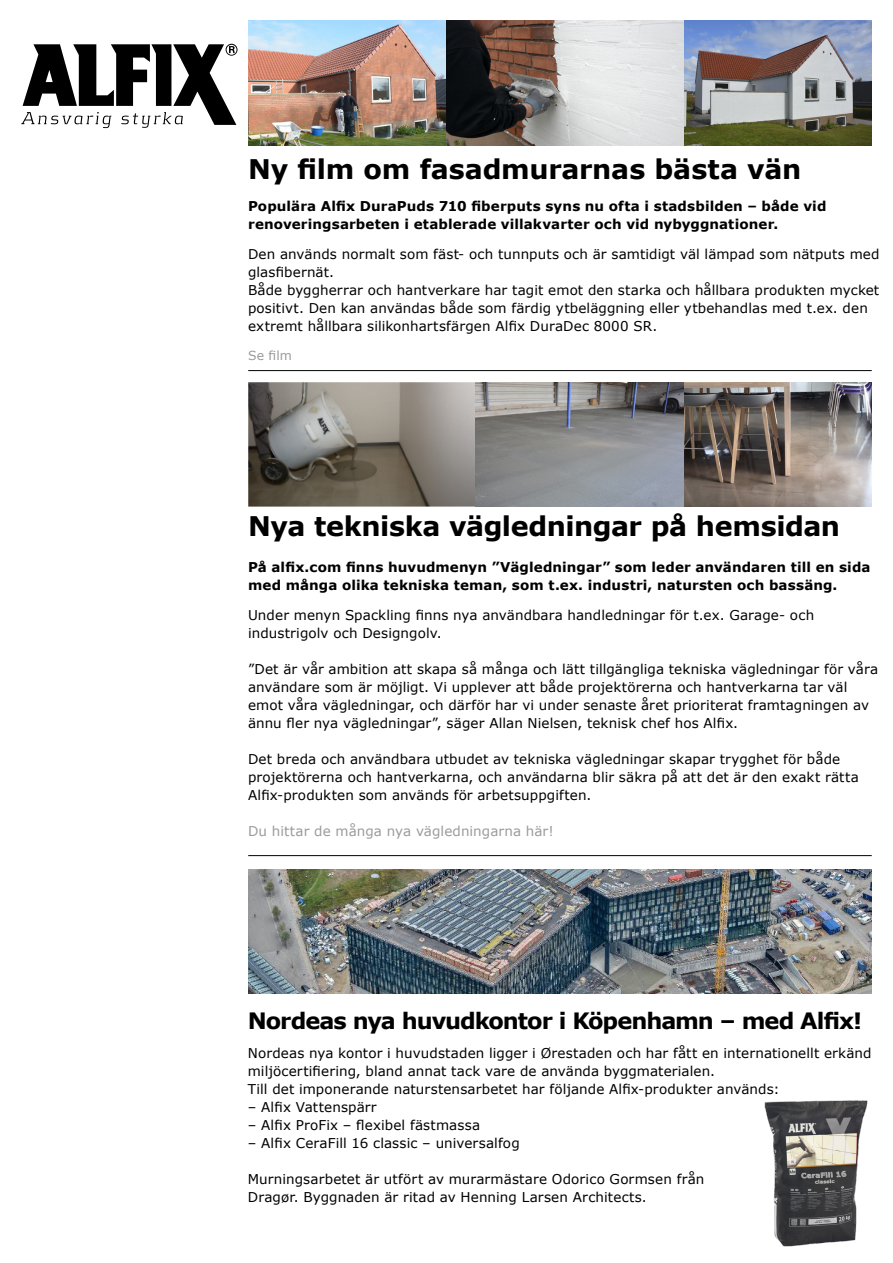
<style>
.page{position:relative;width:893px;height:1263px;background:#fff}
.page>*{position:absolute;margin:0;border:0;box-sizing:border-box;transform-origin:0 0}
.t1{font:700 27px "Verdana";letter-spacing:-.015em;color:#000}
.t2{font:700 22.5px "Verdana";letter-spacing:-.045em;color:#000}
.Brødtekst{font:13.5px/18px "Verdana";letter-spacing:.005em;color:#000}
.Rubrik_-_Brødtekst_f{font:700 13.5px/18px "Verdana";letter-spacing:.01em;color:#000}
.Brødtekst-2{font:13.5px "Verdana";color:#9c9b9b}
.Hyperlink{font:12.45px "Verdana";color:#9c9b9b}
</style>
<div class="page">
<img style="left:248px;top:21px;width:198px;height:124px">
<img style="left:446px;top:21px;width:425px;height:124px">
<img style="left:248px;top:382px;width:623px;height:125px">
<hr style="left:248px;top:370px;width:624px;height:1px;background:#000">
<hr style="left:248px;top:855px;width:624px;height:1px;background:#000">
<img style="left:764px;top:1100px;width:104px;height:147px">
<img style="left:248px;top:869px;width:623px;height:124px">
<svg style="left:21px;top:44px;width:216px;height:84px"></svg>
<p class="t1" style="left:248px;top:150px;width:555px">Ny film om fasadmurarnas bästa vän</p>
<p class="Rubrik_-_Brødtekst_f" style="left:248px;top:197px;width:580px">Populära Alfix DuraPuds 710 fiberputs syns nu ofta i stadsbilden – både vid renoveringsarbeten i etablerade villakvarter och vid nybyggnationer.</p>
<p class="Brødtekst" style="left:248px;top:245px;width:633px">Den används normalt som fäst- och tunnputs och är samtidigt väl lämpad som nätputs med glasfibernät.</p>
<p class="Brødtekst" style="left:248px;top:281px;width:633px">Både byggherrar och hantverkare har tagit emot den starka och hållbara produkten mycket positivt. Den kan användas både som färdig ytbeläggning eller ytbehandlas med t.ex. den extremt hållbara silikonhartsfärgen Alfix DuraDec 8000 SR.</p>
<p class="Hyperlink" style="left:248px;top:347px;width:45px">Se film</p>
<p class="t1" style="left:248px;top:507px;width:594px">Nya tekniska vägledningar på hemsidan</p>
<p class="Rubrik_-_Brødtekst_f" style="left:248px;top:557px;width:624px">På alfix.com finns huvudmenyn ”Vägledningar” som leder användaren till en sida med många olika tekniska teman, som t.ex. industri, natursten och bassäng.</p>
<p class="Brødtekst" style="left:248px;top:605px;width:568px">Under menyn Spackling finns nya användbara handledningar för t.ex. Garage- och industrigolv och Designgolv.</p>
<p class="Brødtekst" style="left:248px;top:659px;width:632px">”Det är vår ambition att skapa så många och lätt tillgängliga tekniska vägledningar för våra användare som är möjligt. Vi upplever att både projektörerna och hantverkarna tar väl emot våra vägledningar, och därför har vi under senaste året prioriterat framtagningen av ännu fler nya vägledningar”, säger Allan Nielsen, teknisk chef hos Alfix.</p>
<p class="Brødtekst" style="left:248px;top:749px;width:612px">Det breda och användbara utbudet av tekniska vägledningar skapar trygghet för både projektörerna och hantverkarna, och användarna blir säkra på att det är den exakt rätta<br>Alfix-produkten som används för arbetsuppgiften.</p>
<p class="Brødtekst-2" style="left:248px;top:821px;width:307px">Du hittar de många nya vägledningarna här!</p>
<p class="t2" style="left:248px;top:1005px;width:616px">Nordeas nya huvudkontor i Köpenhamn – med Alfix!</p>
<p class="Brødtekst" style="left:248px;top:1044px;width:625px">Nordeas nya kontor i huvudstaden ligger i Ørestaden och har fått en internationellt erkänd miljöcertifiering, bland annat tack vare de använda byggmaterialen.</p>
<p class="Brødtekst" style="left:248px;top:1080px;width:533px">Till det imponerande naturstensarbetet har följande Alfix-produkter används:</p>
<p class="Brødtekst" style="left:248px;top:1098px;width:130px">– Alfix Vattenspärr</p>
<p class="Brødtekst" style="left:248px;top:1116px;width:234px">– Alfix ProFix – flexibel fästmassa</p>
<p class="Brødtekst" style="left:248px;top:1134px;width:273px">– Alfix CeraFill 16 classic – universalfog</p>
<p class="Brødtekst" style="left:248px;top:1170px;width:458px">Murningsarbetet är utfört av murarmästare Odorico Gormsen från</p>
<p class="Brødtekst" style="left:248px;top:1188px;width:400px">Dragør. Byggnaden är ritad av Henning Larsen Architects.</p>
</div>
